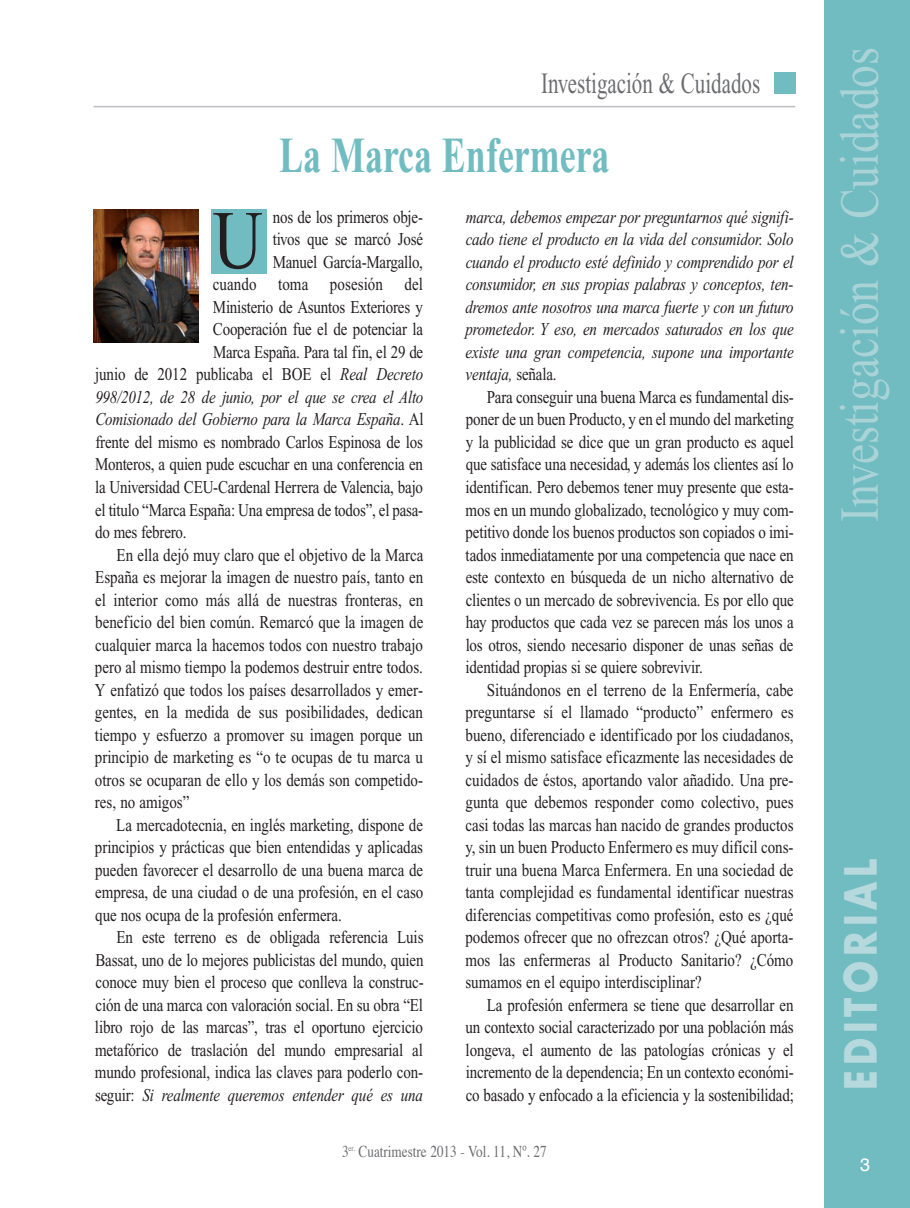
<style>
.page{position:relative;width:910px;height:1208px;background:#fff}
.page>*{position:absolute;margin:0;border:0;box-sizing:border-box;transform-origin:0 0}
.t1{font:82.8px "Times New Roman";color:#231f20;scale:.83 1}
.t2{font:54.6px "Times New Roman";color:#a9d3d7;scale:.83 1}
.t3{font:700 50.4px "Times New Roman";color:#70bcc1;scale:.71 1}
.t4{font:700 43.2px "Futura";letter-spacing:.135em;color:#b6d9dd;scale:.83 1}
.t5{font:29.4px "Times New Roman";color:#6c6d70;scale:.71 1}
.t6{font:18px/22.5px "Times New Roman";letter-spacing:-.01em;color:#231f20;text-align:justify;scale:.83 1}
.t7{font:italic 18px/22.5px "Times New Roman";letter-spacing:-.01em;color:#231f20;text-align:justify;scale:.83 1}
.t8{font:18px "Helvetica";color:#fff}
.t9{font:16.5px "Times";color:#6c6d70;scale:.8 1}
.s1{font-style:italic}
.s2{font-style:normal}
</style>
<div class="page">
<div style="left:211px;top:210px;width:55px;height:64px;background:#70bcc1"></div>
<div style="left:825px;top:0;width:85px;height:1208px;background:#70bcc1"></div>
<div style="left:774px;top:72px;width:21px;height:22px;background:#70bcc1"></div>
<hr style="left:94px;top:106px;width:701px;height:1px;background:#bcbdc0">
<img style="left:93px;top:210px;width:105px;height:132px">
<h3 class="t5" style="left:541px;top:73px;width:310px">Investigación &amp; Cuidados</h3>
<h3 class="t3" style="left:279px;top:138px;width:467px">La Marca Enfermera</h3>
<h1 class="t1" style="left:213px;top:210px;width:62px">U</h1>
<p class="t6" style="left:273px;top:207px;width:182px">nos de los primeros obje-</p>
<p class="t6" style="left:273px;top:230px;width:183px">tivos que se marcó José</p>
<p class="t6" style="left:273px;top:252px;width:183px">Manuel García-Margallo,</p>
<p class="t6" style="left:213px;top:275px;width:255px">cuando toma posesión del</p>
<p class="t6" style="left:213px;top:297px;width:255px">Ministerio de Asuntos Exteriores y</p>
<p class="t6" style="left:213px;top:320px;width:255px">Cooperación fue el de potenciar la</p>
<p class="t6" style="left:213px;top:342px;width:255px">Marca España. Para tal fin, el 29 de</p>
<p class="t6" style="left:95px;top:365px;width:397px">junio de 2012 publicaba el BOE el <span class="s1">Real Decreto</span></p>
<p class="t7" style="left:95px;top:387px;width:397px">998/2012, de 28 de junio, por el que se crea el Alto</p>
<p class="t7" style="left:95px;top:410px;width:397px">Comisionado del Gobierno para la Marca España<span class="s2">. Al</span></p>
<p class="t6" style="left:95px;top:432px;width:396px">frente del mismo es nombrado Carlos Espinosa de los</p>
<p class="t6" style="left:95px;top:455px;width:397px">Monteros, a quien pude escuchar en una conferencia en</p>
<p class="t6" style="left:95px;top:477px;width:397px">la Universidad CEU-Cardenal Herrera de Valencia, bajo</p>
<p class="t6" style="left:95px;top:500px;width:397px">el titulo “Marca España: Una empresa de todos”, el pasa-</p>
<p class="t6" style="left:95px;top:522px;width:112px">do mes febrero.</p>
<p class="t6" style="left:117px;top:545px;width:371px">En ella dejó muy claro que el objetivo de la Marca</p>
<p class="t6" style="left:95px;top:567px;width:397px">España es mejorar la imagen de nuestro país, tanto en</p>
<p class="t6" style="left:95px;top:590px;width:397px">el interior como más allá de nuestras fronteras, en</p>
<p class="t6" style="left:95px;top:612px;width:397px">beneficio del bien común. Remarcó que la imagen de</p>
<p class="t6" style="left:95px;top:635px;width:396px">cualquier marca la hacemos todos con nuestro trabajo</p>
<p class="t6" style="left:95px;top:657px;width:397px">pero al mismo tiempo la podemos destruir entre todos.</p>
<p class="t6" style="left:95px;top:680px;width:397px">Y enfatizó que todos los países desarrollados y emer-</p>
<p class="t6" style="left:95px;top:702px;width:397px">gentes, en la medida de sus posibilidades, dedican</p>
<p class="t6" style="left:95px;top:725px;width:397px">tiempo y esfuerzo a promover su imagen porque un</p>
<p class="t6" style="left:95px;top:747px;width:397px">principio de marketing es “o te ocupas de tu marca u</p>
<p class="t6" style="left:95px;top:770px;width:397px">otros se ocuparan de ello y los demás son competido-</p>
<p class="t6" style="left:95px;top:792px;width:115px">res, no amigos”</p>
<p class="t6" style="left:116px;top:815px;width:371px">La mercadotecnia, en inglés marketing, dispone de</p>
<p class="t6" style="left:95px;top:837px;width:397px">principios y prácticas que bien entendidas y aplicadas</p>
<p class="t6" style="left:95px;top:860px;width:397px">pueden favorecer el desarrollo de una buena marca de</p>
<p class="t6" style="left:95px;top:882px;width:397px">empresa, de una ciudad o de una profesión, en el caso</p>
<p class="t6" style="left:95px;top:905px;width:299px">que nos ocupa de la profesión enfermera.</p>
<p class="t6" style="left:117px;top:927px;width:371px">En este terreno es de obligada referencia Luis</p>
<p class="t6" style="left:95px;top:950px;width:397px">Bassat, uno de lo mejores publicistas del mundo, quien</p>
<p class="t6" style="left:96px;top:972px;width:397px">conoce muy bien el proceso que conlleva la construc-</p>
<p class="t6" style="left:96px;top:995px;width:396px">ción de una marca con valoración social. En su obra “El</p>
<p class="t6" style="left:95px;top:1017px;width:397px">libro rojo de las marcas”, tras el oportuno ejercicio</p>
<p class="t6" style="left:95px;top:1040px;width:397px">metafórico de traslación del mundo empresarial al</p>
<p class="t6" style="left:95px;top:1062px;width:397px">mundo profesional, indica las claves para poderlo con-</p>
<p class="t7" style="left:95px;top:1085px;width:397px"><span class="s2">seguir:</span> Si realmente queremos entender qué es una</p>
<p class="t7" style="left:465px;top:207px;width:397px">marca, debemos empezar por preguntarnos qué signifi&shy;cado tiene el producto en la vida del consumidor. Solo cuando el producto esté definido y comprendido por el consumidor, en sus propias palabras y conceptos, ten&shy;dremos ante nosotros una marca fuerte y con un futuro prometedor. Y eso, en mercados saturados en los que existe una gran competencia, supone una importante ventaja, <span class="s2">señala.</span></p>
<p class="t6" style="left:465px;top:387px;width:397px;text-indent:21px">Para conseguir una buena Marca es fundamental dis&shy;poner de un buen Producto, y en el mundo del marketing y la publicidad se dice que un gran producto es aquel que satisface una necesidad, y además los clientes así lo identifican. Pero debemos tener muy presente que esta&shy;mos en un mundo globalizado, tecnológico y muy com&shy;petitivo donde los buenos productos son copiados o imi&shy;tados inmediatamente por una competencia que nace en este contexto en búsqueda de un nicho alternativo de clientes o un mercado de sobrevivencia. Es por ello que hay productos que cada vez se parecen más los unos a los otros, siendo necesario disponer de unas señas de identidad propias si se quiere sobrevivir.</p>
<p class="t6" style="left:465px;top:680px;width:397px;text-indent:21px">Situándonos en el terreno de la Enfermería, cabe preguntarse sí el llamado “producto” enfermero es bueno, diferenciado e identificado por los ciudadanos, y sí el mismo satisface eficazmente las necesidades de cuidados de éstos, aportando valor añadido. Una pre&shy;gunta que debemos responder como colectivo, pues casi todas las marcas han nacido de grandes productos y, sin un buen Producto Enfermero es muy difícil cons&shy;truir una buena Marca Enfermera. En una sociedad de tanta complejidad es fundamental identificar nuestras diferencias competitivas como profesión, esto es ¿qué podemos ofrecer que no ofrezcan otros? ¿Qué aporta&shy;mos las enfermeras al Producto Sanitario? ¿Cómo sumamos en el equipo interdisciplinar?</p>
<p class="t6" style="left:466px;top:995px;width:397px;text-indent:21px">La profesión enfermera se tiene que desarrollar en un contexto social caracterizado por una población más longeva, el aumento de las patologías crónicas y el incremento de la dependencia; En un contexto económi&shy;co basado y enfocado a la eficiencia y la sostenibilidad;</p>
<p class="t9" style="left:342px;top:1144px;width:257px">3<sup>er.</sup> Cuatrimestre 2013 - Vol. 11, Nº. 27</p>
<h2 class="t2" style="left:840px;top:522px;width:574px;rotate:-90deg">Investigación &amp; Cuidados</h2>
<h3 class="t4" style="left:841px;top:1090px;width:280px;rotate:-90deg">EDITORIAL</h3>
<p class="t8" style="left:860px;top:1156px;width:12px">3</p>
</div>
